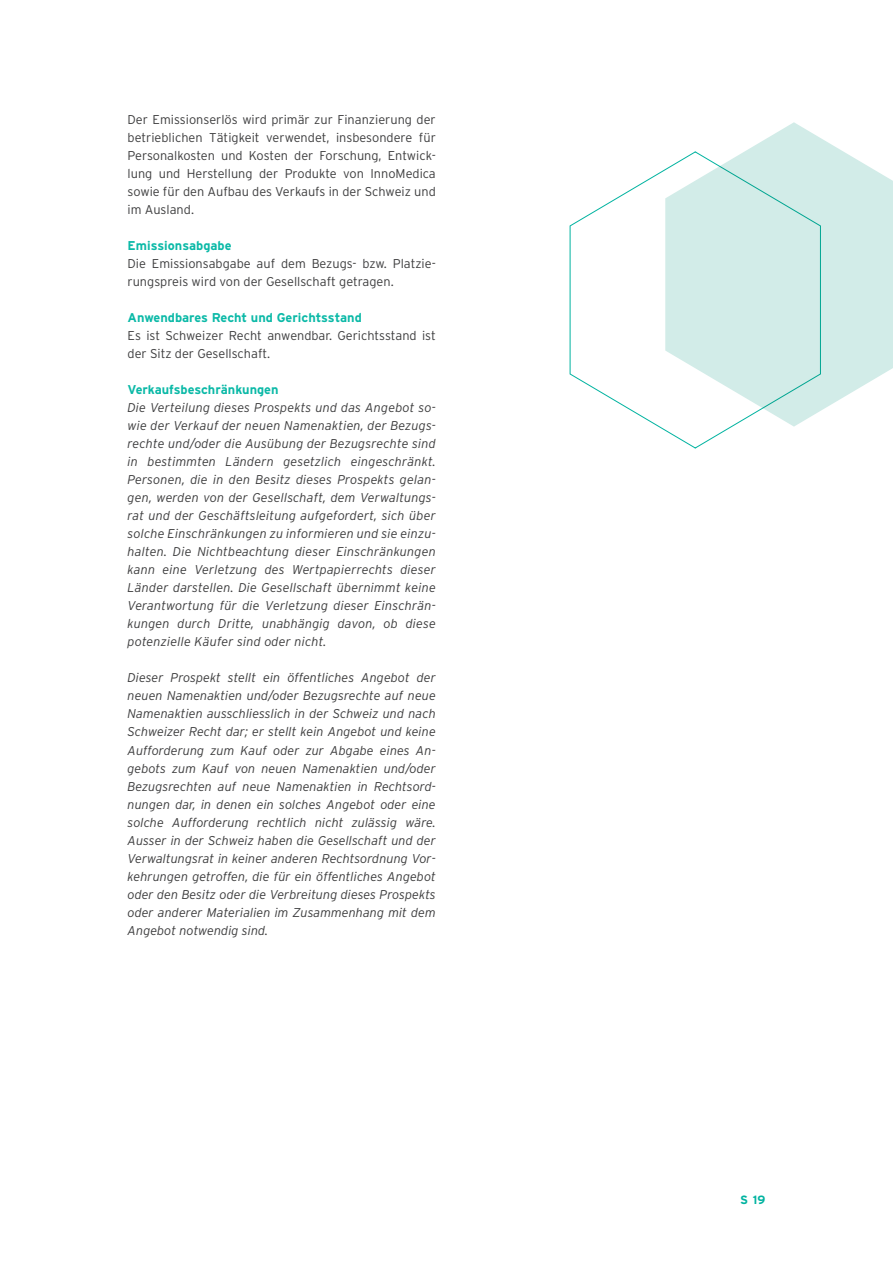
<style>
.page{position:relative;width:893px;height:1263px;background:#fff}
.page>*{position:absolute;margin:0;border:0;box-sizing:border-box;transform-origin:0 0}
.t1{font:italic 300 12.75px/18px "Interstate";color:#3e3e3f;text-align:justify}
.t2{font:300 12.75px/18px "Interstate";color:#3e3e3f}
.t3{font:700 12.75px "Interstate";color:#0bb9a7}
.t4{font:700 12px "Interstate";color:#00b3a0}
</style>
<div class="page">
<svg style="left:746px;top:122px;width:147px;height:289px;fill:#d2ece8"></svg>
<svg style="left:569px;top:151px;width:252px;height:298px"></svg>
<p class="t2" style="left:128px;top:111px;width:310px;text-align:justify">Der Emissionserlös wird primär zur Finanzierung der betrieblichen Tätigkeit verwendet, insbesondere für Personalkosten und Kosten der Forschung, Entwick&shy;lung und Herstellung der Produkte von InnoMedica sowie für den Aufbau des Verkaufs in der Schweiz und im Ausland.</p>
<p class="t3" style="left:128px;top:239px;width:106px">Emissionsabgabe</p>
<p class="t2" style="left:128px;top:255px;width:310px">Die Emissionsabgabe auf dem Bezugs- bzw. Platzie&shy;rungspreis wird von der Gesellschaft getragen.</p>
<p class="t3" style="left:128px;top:311px;width:236px">Anwendbares Recht und Gerichtsstand</p>
<p class="t2" style="left:128px;top:327px;width:310px">Es ist Schweizer Recht anwendbar. Gerichtsstand ist der Sitz der Gesellschaft.</p>
<p class="t3" style="left:128px;top:383px;width:153px">Verkaufsbeschränkungen</p>
<p class="t1" style="left:128px;top:399px;width:310px">Die Verteilung dieses Prospekts und das Angebot so&shy;wie der Verkauf der neuen Namenaktien, der Bezugs&shy;rechte und/oder die Ausübung der Bezugsrechte sind in bestimmten Ländern gesetzlich eingeschränkt.<br>Personen, die in den Besitz dieses Prospekts gelan&shy;gen, werden von der Gesellschaft, dem Verwaltungs&shy;rat und der Geschäftsleitung aufgefordert, sich über solche Einschränkungen zu informieren und sie einzu&shy;halten. Die Nichtbeachtung dieser Einschränkungen kann eine Verletzung des Wertpapierrechts dieser Länder darstellen. Die Gesellschaft übernimmt keine Verantwortung für die Verletzung dieser Einschrän&shy;kungen durch Dritte, unabhängig davon, ob diese potenzielle Käufer sind oder nicht.</p>
<p class="t1" style="left:128px;top:669px;width:310px">Dieser Prospekt stellt ein öffentliches Angebot der neuen Namenaktien und/oder Bezugsrechte auf neue Namenaktien ausschliesslich in der Schweiz und nach Schweizer Recht dar; er stellt kein Angebot und keine Aufforderung zum Kauf oder zur Abgabe eines An&shy;gebots zum Kauf von neuen Namenaktien und/oder Bezugsrechten auf neue Namenaktien in Rechtsord&shy;nungen dar, in denen ein solches Angebot oder eine solche Aufforderung rechtlich nicht zulässig wäre.<br>Ausser in der Schweiz haben die Gesellschaft und der Verwaltungsrat in keiner anderen Rechtsordnung Vor&shy;kehrungen getroffen, die für ein öffentliches Angebot oder den Besitz oder die Verbreitung dieses Prospekts oder anderer Materialien im Zusammenhang mit dem Angebot notwendig sind.</p>
<p class="t4" style="left:740px;top:1193px;width:27px">S 19</p>
</div>
